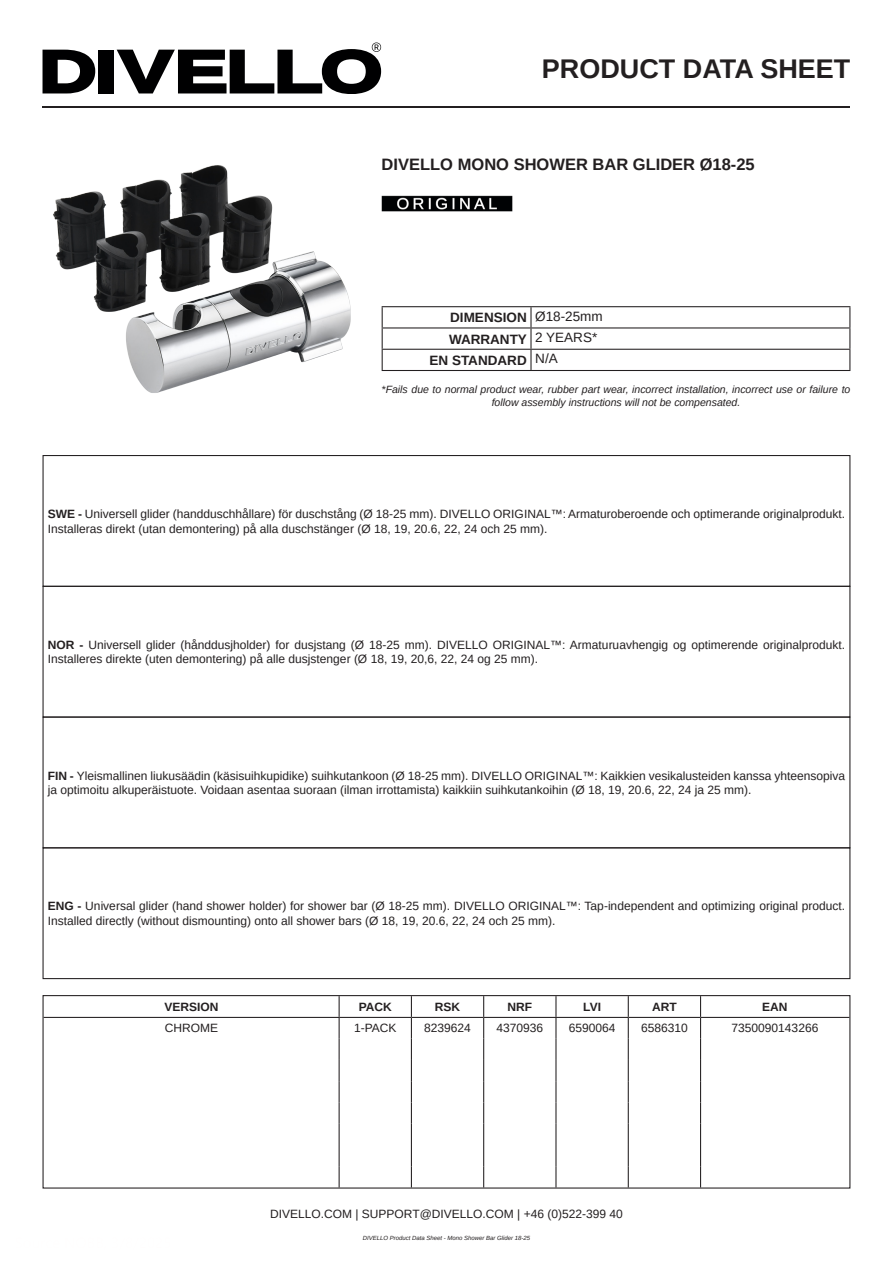
<style>
.page{position:relative;width:893px;height:1263px;background:#fff}
.page>*{position:absolute;margin:0;border:0;box-sizing:border-box;transform-origin:0 0}
.t1{font:700 27px "Arimo";color:#231f20}
.t2{font:700 16.5px "Arimo";color:#231f20}
.t3{font:700 13.5px "Arimo";color:#231f20}
.t4{font:13.5px "Arimo";color:#231f20}
.t5{font:12px/14.4px "Arimo";color:#231f20}
.t6{font:700 12px "Arimo";color:#231f20}
.t7{font:italic 10.5px/12.6px "Arimo";color:#231f20;text-align:center}
.File_Name{font:italic 6px "Arimo";color:#231f20}
.s1{font-weight:700}
</style>
<div class="page">
<svg style="left:43px;top:50px;width:52px;height:43px"></svg>
<div style="left:98px;top:50px;width:16px;height:43px;background:#000001"></div>
<svg style="left:117px;top:43px;width:264px;height:51px"></svg>
<hr style="left:42px;top:106px;width:808px;height:1px;background:#231f20">
<hr style="left:44px;top:1017px;width:295px;height:1px;background:#231f20">
<hr style="left:339px;top:1017px;width:72px;height:1px;background:#231f20">
<hr style="left:411px;top:1017px;width:73px;height:1px;background:#231f20">
<hr style="left:484px;top:1017px;width:72px;height:1px;background:#231f20">
<hr style="left:556px;top:1017px;width:72px;height:1px;background:#231f20">
<hr style="left:628px;top:1017px;width:73px;height:1px;background:#231f20">
<hr style="left:701px;top:1017px;width:148px;height:1px;background:#231f20">
<svg style="left:339px;top:997px;width:1px;height:189px"></svg>
<svg style="left:411px;top:997px;width:1px;height:189px"></svg>
<svg style="left:483px;top:997px;width:1px;height:189px"></svg>
<svg style="left:555px;top:997px;width:1px;height:189px"></svg>
<svg style="left:628px;top:997px;width:1px;height:189px"></svg>
<svg style="left:700px;top:997px;width:1px;height:189px"></svg>
<div style="left:43px;top:995px;width:807px;height:193px;border:1px solid #231f20"></div>
<div style="left:43px;top:847px;width:807px;height:132px;border:1px solid #231f20"></div>
<div style="left:43px;top:586px;width:807px;height:132px;border:1px solid #231f20"></div>
<div style="left:43px;top:455px;width:807px;height:132px;border:1px solid #231f20"></div>
<hr style="left:382px;top:327px;width:149px;height:1px;background:#231f20">
<hr style="left:531px;top:327px;width:319px;height:1px;background:#231f20">
<hr style="left:382px;top:349px;width:149px;height:1px;background:#231f20">
<hr style="left:531px;top:349px;width:319px;height:1px;background:#231f20">
<svg style="left:530px;top:307px;width:1px;height:63px"></svg>
<hr style="left:382px;top:306px;width:149px;height:1px;background:#231f20">
<hr style="left:531px;top:306px;width:319px;height:1px;background:#231f20">
<svg style="left:382px;top:307px;width:1px;height:63px"></svg>
<svg style="left:849px;top:307px;width:1px;height:63px"></svg>
<hr style="left:382px;top:370px;width:149px;height:1px;background:#231f20">
<hr style="left:531px;top:370px;width:319px;height:1px;background:#231f20">
<img style="left:382px;top:196px;width:130px;height:15px">
<img style="left:53px;top:165px;width:298px;height:228px">
<p class="t1" style="left:542px;top:50px;width:310px">PRODUCT DATA SHEET</p>
<p class="t2" style="left:382px;top:153px;width:375px">DIVELLO MONO SHOWER BAR GLIDER Ø18-25</p>
<p class="t3" style="left:450px;top:308px;width:78px">DIMENSION</p>
<p class="t4" style="left:535px;top:308px;width:69px">Ø18-25mm</p>
<p class="t3" style="left:449px;top:330px;width:79px">WARRANTY</p>
<p class="t4" style="left:535px;top:329px;width:64px">2 YEARS*</p>
<p class="t3" style="left:429px;top:351px;width:99px">EN STANDARD</p>
<p class="t4" style="left:535px;top:350px;width:24px">N/A</p>
<p class="t7" style="left:382px;top:383px;width:470px">*Fails due to normal product wear, rubber part wear, incorrect installation, incorrect use or failure to follow assembly instructions will not be compensated.</p>
<p class="t5" style="left:48px;top:507px;width:799px"><span class="s1">SWE -</span> Universell glider (handduschhållare) för duschstång (Ø 18-25 mm). DIVELLO ORIGINAL™: Armaturoberoende och optimerande originalprodukt.<br>Installeras direkt (utan demontering) på alla duschstänger (Ø 18, 19, 20.6, 22, 24 och 25 mm).</p>
<p class="t5" style="left:48px;top:638px;width:799px"><span class="s1">NOR -</span> Universell glider (hånddusjholder) for dusjstang (Ø 18-25 mm). DIVELLO ORIGINAL™: Armaturuavhengig og optimerende originalprodukt.<br>Installeres direkte (uten demontering) på alle dusjstenger (Ø 18, 19, 20,6, 22, 24 og 25 mm).</p>
<p class="t5" style="left:48px;top:768px;width:799px"><span class="s1">FIN -</span> Yleismallinen liukusäädin (käsisuihkupidike) suihkutankoon (Ø 18-25 mm). DIVELLO ORIGINAL™: Kaikkien vesikalusteiden kanssa yhteensopiva ja optimoitu alkuperäistuote. Voidaan asentaa suoraan (ilman irrottamista) kaikkiin suihkutankoihin (Ø 18, 19, 20.6, 22, 24 ja 25 mm).</p>
<p class="t5" style="left:48px;top:899px;width:799px"><span class="s1">ENG -</span> Universal glider (hand shower holder) for shower bar (Ø 18-25 mm). DIVELLO ORIGINAL™: Tap-independent and optimizing original product.<br>Installed directly (without dismounting) onto all shower bars (Ø 18, 19, 20.6, 22, 24 och 25 mm).</p>
<p class="t6" style="left:164px;top:999px;width:56px">VERSION</p>
<p class="t6" style="left:359px;top:999px;width:35px">PACK</p>
<p class="t6" style="left:435px;top:999px;width:27px">RSK</p>
<p class="t6" style="left:507px;top:999px;width:26px">NRF</p>
<p class="t6" style="left:583px;top:999px;width:19px">LVI</p>
<p class="t6" style="left:652px;top:999px;width:26px">ART</p>
<p class="t6" style="left:762px;top:999px;width:27px">EAN</p>
<p class="t5" style="left:165px;top:1021px;width:55px">CHROME</p>
<p class="t5" style="left:354px;top:1021px;width:44px">1-PACK</p>
<p class="t5" style="left:424px;top:1021px;width:48px">8239624</p>
<p class="t5" style="left:496px;top:1021px;width:48px">4370936</p>
<p class="t5" style="left:569px;top:1021px;width:48px">6590064</p>
<p class="t5" style="left:641px;top:1021px;width:48px">6586310</p>
<p class="t5" style="left:732px;top:1021px;width:88px">7350090143266</p>
<p class="t5" style="left:270px;top:1207px;width:354px">DIVELLO.COM | SUPPORT@DIVELLO.COM | +46 (0)522-399 40</p>
<p class="File_Name" style="left:363px;top:1233px;width:169px">DIVELLO Product Data Sheet - Mono Shower Bar Glider 18-25</p>
</div>
